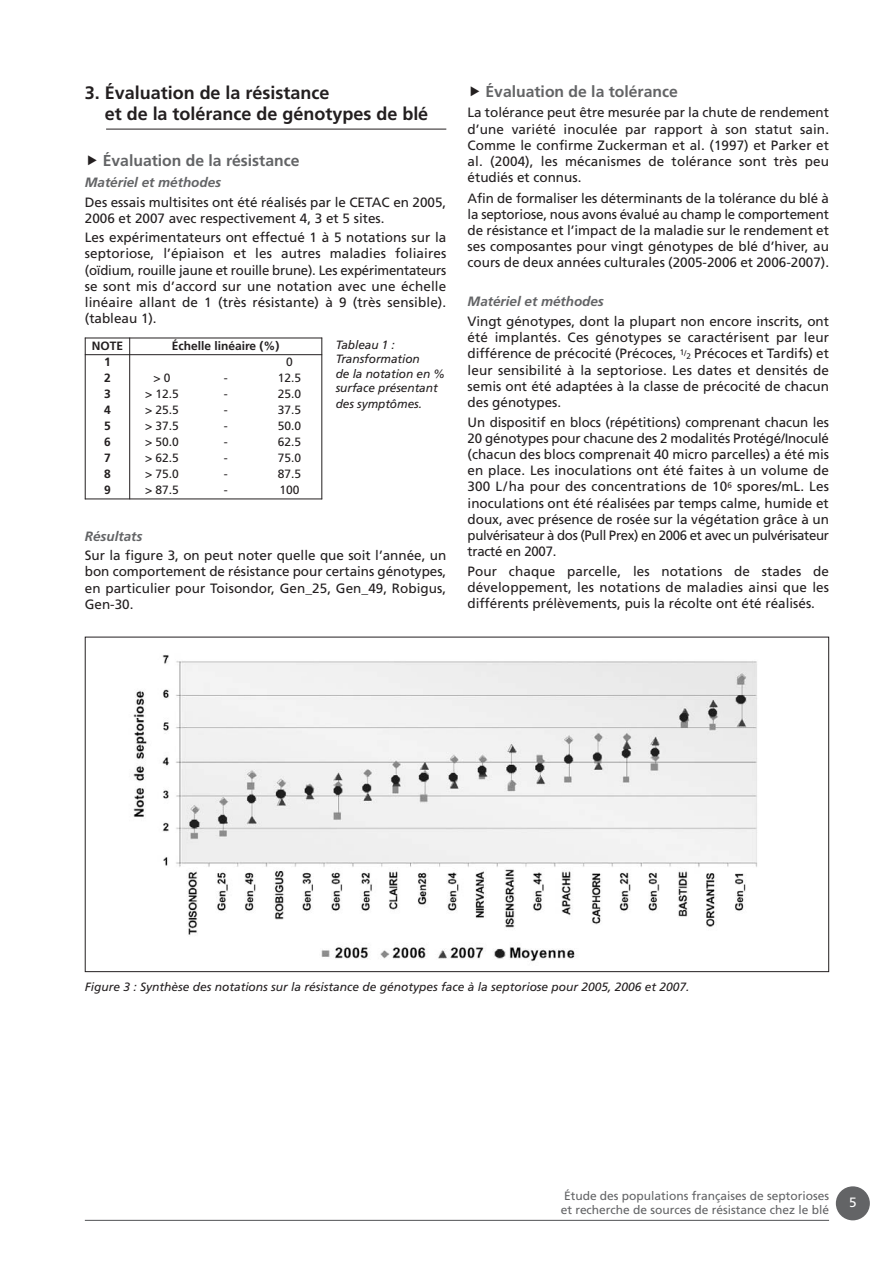
<style>
.page{position:relative;width:893px;height:1263px;background:#fff}
.page>*{position:absolute;margin:0;border:0;box-sizing:border-box;transform-origin:0 0}
.t1{font:700 18px/21.6px "Frutiger";color:#231f20}
.t2{font:700 15.75px "Frutiger";color:#636466}
.t3{font:13.5px/16.2px "Frutiger";color:#231f20;text-align:justify}
.t4{font:italic 700 13.5px "Frutiger";color:#636466}
.t5{font:13.5px "Frutiger";color:#fff}
.t6{font:italic 12px/14.4px "Frutiger";color:#231f20}
.t7{font:12px/14.4px "Frutiger";color:#636466}
.t8{font:12px "Frutiger";color:#231f20}
.t9{font:700 12px "Frutiger";color:#231f20}
.s1{font-size:8.1px}
</style>
<div class="page">
<div style="left:836px;top:1186px;width:34px;height:34px;background:#636466;border-radius:50%"></div>
<hr style="left:85px;top:1220px;width:744px;height:1px;background:#636466">
<hr style="left:106px;top:129px;width:340px;height:1px;background:#231f20">
<img style="left:133px;top:655px;width:624px;height:307px">
<hr style="left:85px;top:338px;width:1px;height:161px;background:#231f20">
<hr style="left:129px;top:338px;width:1px;height:161px;background:#231f20">
<hr style="left:321px;top:338px;width:1px;height:161px;background:#231f20">
<hr style="left:85px;top:338px;width:237px;height:1px;background:#231f20">
<hr style="left:85px;top:354px;width:237px;height:1px;background:#231f20">
<hr style="left:85px;top:499px;width:237px;height:1px;background:#231f20">
<h1 class="t1" style="left:105px;top:83px;width:325px;text-indent:-20px">3. Évaluation de la résistance<br>et de la tolérance de génotypes de blé</h1>
<p class="t2" style="left:103px;top:154px;width:198px">Évaluation de la résistance</p>
<p class="t4" style="left:85px;top:177px;width:138px">Matériel et méthodes</p>
<p class="t3" style="left:85px;top:195px;width:363px">Des essais multisites ont été réalisés par le CETAC en 2005,<br>2006 et 2007 avec respectivement 4, 3 et 5 sites.</p>
<p class="t3" style="left:85px;top:230px;width:363px">Les expérimentateurs ont effectué 1 à 5 notations sur la septoriose, l’épiaison et les autres maladies foliaires (oïdium, rouille jaune et rouille brune). Les expérimentateurs se sont mis d’accord sur une notation avec une échelle linéaire allant de 1 (très résistante) à 9 (très sensible). (tableau 1).</p>
<p class="t6" style="left:336px;top:338px;width:111px">Tableau 1 :<br>Transformation<br>de la notation en % surface présentant</p>
<p class="t6" style="left:336px;top:397px;width:88px">des symptômes.</p>
<p class="t9" style="left:92px;top:341px;width:33px">NOTE</p>
<p class="t9" style="left:172px;top:341px;width:109px">Échelle linéaire (%)</p>
<p class="t9" style="left:104px;top:357px;width:8px">1</p>
<p class="t8" style="left:286px;top:357px;width:8px">0</p>
<p class="t9" style="left:104px;top:373px;width:8px">2</p>
<p class="t8" style="left:153px;top:373px;width:19px">&gt; 0</p>
<p class="t8" style="left:224px;top:373px;width:5px">-</p>
<p class="t8" style="left:278px;top:373px;width:25px">12.5</p>
<p class="t9" style="left:104px;top:389px;width:8px">3</p>
<p class="t8" style="left:145px;top:389px;width:35px">&gt; 12.5</p>
<p class="t8" style="left:224px;top:389px;width:5px">-</p>
<p class="t8" style="left:278px;top:389px;width:25px">25.0</p>
<p class="t9" style="left:104px;top:405px;width:8px">4</p>
<p class="t8" style="left:145px;top:405px;width:35px">&gt; 25.5</p>
<p class="t8" style="left:224px;top:405px;width:5px">-</p>
<p class="t8" style="left:278px;top:405px;width:25px">37.5</p>
<p class="t9" style="left:104px;top:421px;width:8px">5</p>
<p class="t8" style="left:145px;top:421px;width:35px">&gt; 37.5</p>
<p class="t8" style="left:224px;top:421px;width:5px">-</p>
<p class="t8" style="left:278px;top:421px;width:25px">50.0</p>
<p class="t9" style="left:104px;top:437px;width:8px">6</p>
<p class="t8" style="left:145px;top:437px;width:35px">&gt; 50.0</p>
<p class="t8" style="left:224px;top:437px;width:5px">-</p>
<p class="t8" style="left:278px;top:437px;width:25px">62.5</p>
<p class="t9" style="left:104px;top:453px;width:8px">7</p>
<p class="t8" style="left:145px;top:453px;width:35px">&gt; 62.5</p>
<p class="t8" style="left:224px;top:453px;width:5px">-</p>
<p class="t8" style="left:278px;top:453px;width:25px">75.0</p>
<p class="t9" style="left:104px;top:469px;width:8px">8</p>
<p class="t8" style="left:145px;top:469px;width:35px">&gt; 75.0</p>
<p class="t8" style="left:224px;top:469px;width:5px">-</p>
<p class="t8" style="left:278px;top:469px;width:25px">87.5</p>
<p class="t9" style="left:104px;top:485px;width:8px">9</p>
<p class="t8" style="left:145px;top:485px;width:35px">&gt; 87.5</p>
<p class="t8" style="left:224px;top:485px;width:5px">-</p>
<p class="t8" style="left:280px;top:485px;width:21px">100</p>
<p class="t4" style="left:85px;top:531px;width:59px">Résultats</p>
<p class="t3" style="left:85px;top:548px;width:363px">Sur la figure 3, on peut noter quelle que soit l’année, un bon comportement de résistance pour certains génotypes, en particulier pour Toisondor, Gen_25, Gen_49, Robigus, Gen-30.</p>
<p class="t2" style="left:485px;top:85px;width:194px">Évaluation de la tolérance</p>
<p class="t3" style="left:468px;top:106px;width:363px">La tolérance peut être mesurée par la chute de rendement d’une variété inoculée par rapport à son statut sain.<br>Comme le confirme Zuckerman et al. (1997) et Parker et al. (2004), les mécanismes de tolérance sont très peu étudiés et connus.</p>
<p class="t3" style="left:468px;top:191px;width:363px">Afin de formaliser les déterminants de la tolérance du blé à la septoriose, nous avons évalué au champ le comportement de résistance et l’impact de la maladie sur le rendement et ses composantes pour vingt génotypes de blé d’hiver, au cours de deux années culturales (2005-2006 et 2006-2007).</p>
<p class="t4" style="left:468px;top:295px;width:138px">Matériel et méthodes</p>
<p class="t3" style="left:468px;top:314px;width:363px">Vingt génotypes, dont la plupart non encore inscrits, ont été implantés. Ces génotypes se caractérisent par leur différence de précocité (Précoces, <sup>1</sup><span class="s1">/2</span> Précoces et Tardifs) et leur sensibilité à la septoriose. Les dates et densités de semis ont été adaptées à la classe de précocité de chacun des génotypes.</p>
<p class="t3" style="left:468px;top:415px;width:363px">Un dispositif en blocs (répétitions) comprenant chacun les 20 génotypes pour chacune des 2 modalités Protégé/Inoculé (chacun des blocs comprenait 40 micro parcelles) a été mis en place. Les inoculations ont été faites à un volume de 300 L/ha pour des concentrations de 10<sup>6</sup> spores/mL. Les inoculations ont été réalisées par temps calme, humide et doux, avec présence de rosée sur la végétation grâce à un pulvérisateur à dos (Pull Prex) en 2006 et avec un pulvérisateur tracté en 2007.</p>
<p class="t3" style="left:468px;top:564px;width:363px">Pour chaque parcelle, les notations de stades de développement, les notations de maladies ainsi que les différents prélèvements, puis la récolte ont été réalisés.</p>
<p class="t6" style="left:85px;top:980px;width:606px">Figure 3 : Synthèse des notations sur la résistance de génotypes face à la septoriose pour 2005, 2006 et 2007.</p>
<p class="t7" style="left:561px;top:1189px;width:270px">Étude des populations françaises de septorioses et recherche de sources de résistance chez le blé</p>
<p class="t5" style="left:849px;top:1197px;width:9px">5</p>
</div>
